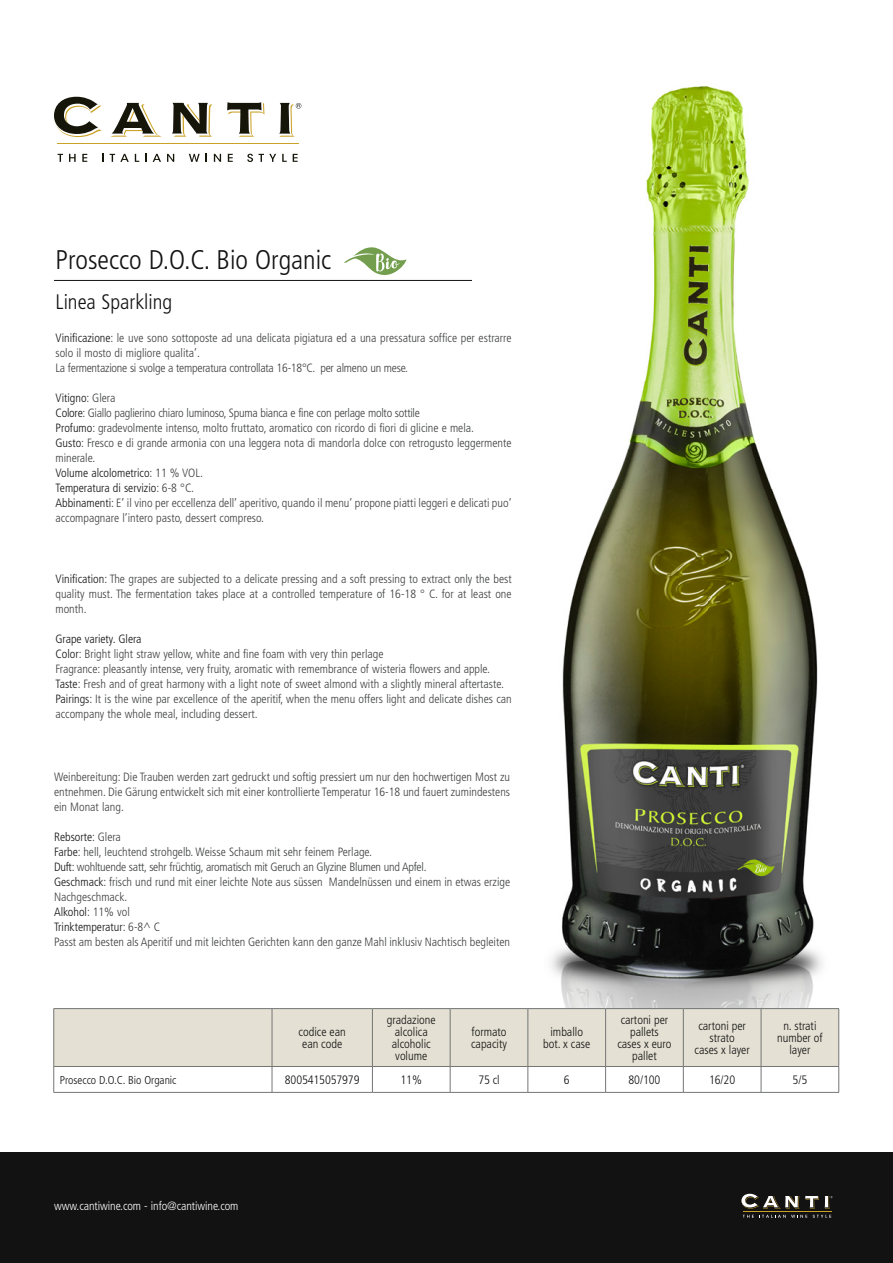
<style>
.page{position:relative;width:893px;height:1263px;background:#fff}
.page>*{position:absolute;margin:0;border:0;box-sizing:border-box;transform-origin:0 0}
.t1{font:300 condensed 27px "Frutiger LT Std";color:#121212}
.t2{font:300 condensed 21px "Frutiger LT Std";color:#121212}
.t3{font:300 condensed 12.15px/12.1px "Frutiger LT Std";color:#121212;text-align:center}
.t4{font:300 condensed 12px/15px "Frutiger LT Std";color:#3d3f3e}
.t5{font:300 condensed 12px "Frutiger LT Std";letter-spacing:-.005em;color:#fff}
.t6{font:300 condensed 11.4px "Frutiger LT Std";color:#121212}
.s1{color:#121212}
</style>
<div class="page">
<div style="left:0;top:1152px;width:893px;height:111px;background:#121212"></div>
<hr style="left:57px;top:143px;width:241px;height:1px;background:#cba228">
<svg style="left:58px;top:154px;width:5px;height:8px"></svg>
<svg style="left:69px;top:154px;width:7px;height:8px"></svg>
<svg style="left:82px;top:154px;width:5px;height:8px"></svg>
<svg style="left:102px;top:154px;width:2px;height:8px"></svg>
<svg style="left:110px;top:154px;width:19px;height:8px"></svg>
<svg style="left:135px;top:154px;width:4px;height:8px"></svg>
<svg style="left:145px;top:154px;width:2px;height:8px"></svg>
<svg style="left:153px;top:154px;width:8px;height:8px"></svg>
<svg style="left:167px;top:154px;width:7px;height:8px"></svg>
<svg style="left:189px;top:154px;width:11px;height:8px"></svg>
<svg style="left:214px;top:154px;width:7px;height:8px"></svg>
<svg style="left:228px;top:154px;width:5px;height:8px"></svg>
<svg style="left:247px;top:154px;width:6px;height:8px"></svg>
<svg style="left:259px;top:154px;width:17px;height:8px"></svg>
<svg style="left:282px;top:154px;width:5px;height:8px"></svg>
<svg style="left:293px;top:154px;width:5px;height:8px"></svg>
<svg style="left:110px;top:103px;width:52px;height:34px"></svg>
<svg style="left:54px;top:97px;width:48px;height:40px"></svg>
<svg style="left:227px;top:102px;width:37px;height:35px"></svg>
<svg style="left:172px;top:103px;width:40px;height:34px"></svg>
<svg style="left:279px;top:103px;width:22px;height:34px"></svg>
<hr style="left:743px;top:1211px;width:88px;height:1px;background:#cba228">
<svg style="left:743px;top:1215px;width:64px;height:3px"></svg>
<svg style="left:813px;top:1215px;width:18px;height:3px"></svg>
<svg style="left:741px;top:1194px;width:92px;height:14px"></svg>
<img style="left:551px;top:85px;width:289px;height:993px">
<hr style="left:54px;top:280px;width:418px;height:1px;background:#121212">
<div style="left:54px;top:1009px;width:784px;height:57px;background:#e4e0d3"></div>
<hr style="left:54px;top:1008px;width:218px;height:1px;background:#747676">
<hr style="left:53px;top:1009px;width:1px;height:57px;background:#747676">
<hr style="left:272px;top:1008px;width:100px;height:1px;background:#747676">
<hr style="left:272px;top:1009px;width:1px;height:57px;background:#747676">
<hr style="left:372px;top:1008px;width:78px;height:1px;background:#747676">
<hr style="left:372px;top:1009px;width:1px;height:57px;background:#747676">
<hr style="left:450px;top:1008px;width:78px;height:1px;background:#747676">
<hr style="left:450px;top:1009px;width:1px;height:57px;background:#747676">
<hr style="left:528px;top:1008px;width:78px;height:1px;background:#747676">
<hr style="left:528px;top:1009px;width:1px;height:57px;background:#747676">
<hr style="left:606px;top:1008px;width:77px;height:1px;background:#747676">
<hr style="left:605px;top:1009px;width:1px;height:57px;background:#747676">
<hr style="left:683px;top:1008px;width:78px;height:1px;background:#747676">
<hr style="left:683px;top:1009px;width:1px;height:57px;background:#747676">
<hr style="left:761px;top:1008px;width:78px;height:1px;background:#747676">
<hr style="left:761px;top:1009px;width:1px;height:57px;background:#747676">
<hr style="left:838px;top:1009px;width:1px;height:57px;background:#747676">
<svg style="left:53px;top:1066px;width:786px;height:26px"></svg>
<hr style="left:54px;top:1092px;width:218px;height:1px;background:#747676">
<hr style="left:272px;top:1092px;width:100px;height:1px;background:#747676">
<hr style="left:372px;top:1092px;width:78px;height:1px;background:#747676">
<hr style="left:450px;top:1092px;width:78px;height:1px;background:#747676">
<hr style="left:528px;top:1092px;width:78px;height:1px;background:#747676">
<hr style="left:606px;top:1092px;width:77px;height:1px;background:#747676">
<hr style="left:683px;top:1092px;width:78px;height:1px;background:#747676">
<hr style="left:761px;top:1092px;width:78px;height:1px;background:#747676">
<svg style="left:344px;top:247px;width:62px;height:28px"></svg>
<h1 class="t1" style="left:56px;top:245px;width:277px">Prosecco D.O.C. Bio Organic</h1>
<h2 class="t2" style="left:56px;top:289px;width:118px">Linea Sparkling</h2>
<p class="t4" style="left:56px;top:330px;width:458px"><span class="s1">Vinificazione</span>: le uve sono sottoposte ad una delicata pigiatura ed a una pressatura soffice per estrarre solo il mosto di migliore qualita’.<br>La fermentazione si svolge a temperatura controllata 16-18°C. per almeno un mese.</p>
<p class="t4" style="left:56px;top:390px;width:458px"><span class="s1">Vitigno</span>: Glera<br><span class="s1">Colore</span>: Giallo paglierino chiaro luminoso, Spuma bianca e fine con perlage molto sottile<br><span class="s1">Profumo</span>: gradevolmente intenso, molto fruttato, aromatico con ricordo di fiori di glicine e mela.<br><span class="s1">Gusto</span>: Fresco e di grande armonia con una leggera nota di mandorla dolce con retrogusto leggermente minerale.<br><span class="s1">Volume alcolometrico</span>: 11 % VOL.<br><span class="s1">Temperatura di servizio</span>: 6-8 °C.<br><span class="s1">Abbinamenti</span>: E’ il vino per eccellenza dell’ aperitivo, quando il menu’ propone piatti leggeri e delicati puo’ accompagnare l’intero pasto, dessert compreso.</p>
<p class="t4" style="left:56px;top:572px;width:458px;text-align:justify"><span class="s1">Vinification</span>: The grapes are subjected to a delicate pressing and a soft pressing to extract only the best quality must. The fermentation takes place at a controlled temperature of 16-18 ° C. for at least one month.</p>
<p class="t4" style="left:56px;top:632px;width:458px"><span class="s1">Grape variety. Glera<br>Color</span>: Bright light straw yellow, white and fine foam with very thin perlage<br>Fragrance: pleasantly intense, very fruity, aromatic with remembrance of wisteria flowers and apple.<br><span class="s1">Taste</span>: Fresh and of great harmony with a light note of sweet almond with a slightly mineral aftertaste.<br><span class="s1">Pairings</span>: It is the wine par excellence of the aperitif, when the menu offers light and delicate dishes can accompany the whole meal, including dessert.</p>
<p class="t4" style="left:54px;top:769px;width:458px;text-align:justify">Weinbereitung: Die Trauben werden zart gedruckt und softig pressiert um nur den hochwertigen Most zu entnehmen. Die Gärung entwickelt sich mit einer kontrollierte Temperatur 16-18 und fauert zumindestens ein Monat lang.</p>
<p class="t4" style="left:54px;top:829px;width:458px"><span class="s1">Rebsorte</span>: Glera<br><span class="s1">Farbe</span>: hell, leuchtend strohgelb. Weisse Schaum mit sehr feinem Perlage.<br><span class="s1">Duft</span>: wohltuende satt, sehr früchtig, aromatisch mit Geruch an Glyzine Blumen und Apfel.<br><span class="s1">Geschmack</span>: frisch und rund mit einer leichte Note aus süssen Mandelnüssen und einem in etwas erzige Nachgeschmack.<br><span class="s1">Alkohol</span>: 11% vol<br><span class="s1">Trinktemperatur</span>: 6-8^ C<br>Passt am besten als Aperitif und mit leichten Gerichten kann den ganze Mahl inklusiv Nachtisch begleiten</p>
<p class="t3" style="left:299px;top:1026px;width:49px;text-align:left">codice ean ean code</p>
<p class="t3" style="left:387px;top:1014px;width:50px">gradazione alcolica alcoholic volume</p>
<p class="t3" style="left:471px;top:1026px;width:37px;text-align:left">formato capacity</p>
<p class="t3" style="left:543px;top:1026px;width:49px">imballo bot. x case</p>
<p class="t3" style="left:617px;top:1014px;width:56px">cartoni per pallets cases x euro pallet</p>
<p class="t3" style="left:695px;top:1020px;width:57px">cartoni per strato<br>cases x layer</p>
<p class="t3" style="left:777px;top:1020px;width:47px">n. strati number of layer</p>
<p class="t6" style="left:60px;top:1073px;width:118px">Prosecco D.O.C. Bio Organic</p>
<p class="t3" style="left:285px;top:1074px;width:76px">8005415057979</p>
<p class="t3" style="left:401px;top:1074px;width:23px">11%</p>
<p class="t3" style="left:478px;top:1074px;width:23px">75 cl</p>
<p class="t3" style="left:564px;top:1074px;width:7px">6</p>
<p class="t3" style="left:629px;top:1074px;width:33px">80/100</p>
<p class="t3" style="left:709px;top:1074px;width:28px">16/20</p>
<p class="t3" style="left:793px;top:1074px;width:16px">5/5</p>
<p class="t5" style="left:54px;top:1199px;width:186px">www.cantiwine.com - info@cantiwine.com</p>
</div>
